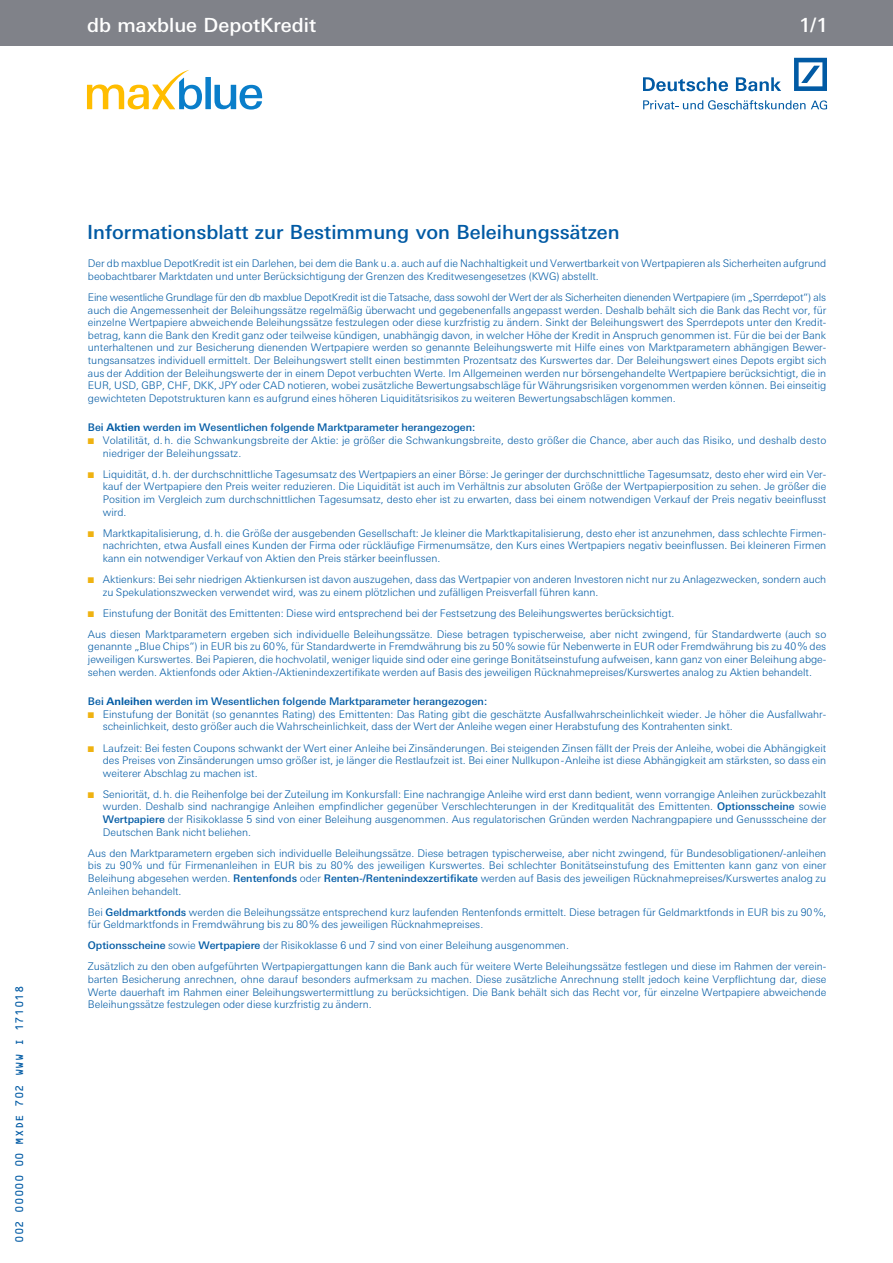
<style>
.page{position:relative;width:893px;height:1263px;background:#fff}
.page>*{position:absolute;margin:0;border:0;box-sizing:border-box;transform-origin:0 0}
.t1{font:500 19.5px "Deu Ba Univers";color:#015aa4}
.t2{font:500 19.5px "Deu Ba Univers";color:#fff}
.t3{font:300 10.5px/12.6px "Deu Ba Univers";color:#015aa4;text-align:justify}
.t4{font:500 10.5px "Deu Ba Univers";color:#015aa4}
.t5{font:10.5px "OCRB";color:#015aa4}
.s1{font-weight:700}
.s2{color:#efb211}
.s3{font-weight:500}
</style>
<div class="page">
<svg style="left:87px;top:70px;width:175px;height:40px"></svg>
<svg style="left:643px;top:77px;width:85px;height:14px"></svg>
<svg style="left:736px;top:77px;width:45px;height:14px"></svg>
<svg style="left:794px;top:58px;width:33px;height:33px"></svg>
<svg style="left:643px;top:100px;width:162px;height:9px"></svg>
<svg style="left:811px;top:100px;width:16px;height:9px"></svg>
<div style="left:0;top:0;width:893px;height:45px;background:#808289"></div>
<h1 class="t2" style="left:87px;top:14px;width:230px">db maxblue DepotKredit</h1>
<h1 class="t2" style="left:787px;top:14px;width:42px">1/68</h1>
<h1 class="t2" style="left:799px;top:14px;width:30px">1/1</h1>
<p class="t5" style="left:14px;top:1243px;width:259px;rotate:-90deg">002 00000 00 MXDE 702 WWW I 171018</p>
<h1 class="t1" style="left:87px;top:221px;width:534px">Informationsblatt zur Bestimmung von Beleihungssätzen</h1>
<p class="t3" style="left:88px;top:257px;width:740px">Der db maxblue DepotKredit ist ein Darlehen, bei dem die Bank u.a. auch auf die Nachhaltigkeit und Verwertbarkeit von Wertpapieren als Sicherheiten aufgrund beobachtbarer Marktdaten und unter Berücksichtigung der Grenzen des Kreditwesengesetzes (KWG) abstellt.</p>
<p class="t3" style="left:88px;top:291px;width:740px">Eine wesentliche Grundlage für den db maxblue DepotKredit ist die Tatsache, dass sowohl der Wert der als Sicherheiten dienenden Wertpapiere (im „Sperrdepot“) als auch die Angemessenheit der Beleihungssätze regelmäßig überwacht und gegebenenfalls angepasst werden. Deshalb behält sich die Bank das Recht vor, für einzelne Wertpapiere abweichende Beleihungssätze festzulegen oder diese kurzfristig zu ändern. Sinkt der Beleihungswert des Sperrdepots unter den Kredit&shy;betrag, kann die Bank den Kredit ganz oder teilweise kündigen, unabhängig davon, in welcher Höhe der Kredit in Anspruch genommen ist. Für die bei der Bank unterhaltenen und zur Besicherung dienenden Wertpapiere werden so genannte Beleihungswerte mit Hilfe eines von Marktparametern abhängigen Bewer&shy;tungsansatzes individuell ermittelt. Der Beleihungswert stellt einen bestimmten Prozentsatz des Kurswertes dar. Der Beleihungswert eines Depots ergibt sich aus der Addition der Beleihungswerte der in einem Depot verbuchten Werte. Im Allgemeinen werden nur börsengehandelte Wertpapiere berücksichtigt, die in EUR, USD, GBP, CHF, DKK, JPY oder CAD notieren, wobei zusätzliche Bewertungsabschläge für Währungsrisiken vorgenommen werden können. Bei einseitig gewichteten Depotstrukturen kann es aufgrund eines höheren Liquiditätsrisikos zu weiteren Bewertungsabschlägen kommen.</p>
<p class="t4" style="left:88px;top:422px;width:389px">Bei <span class="s1">Aktien</span> werden im Wesentlichen folgende Marktparameter herangezogen:</p>
<p class="t3" style="left:103px;top:434px;width:725px;text-indent:-15px"><span class="s2">■</span> Volatilität, d. h. die Schwankungsbreite der Aktie: je größer die Schwankungsbreite, desto größer die Chance, aber auch das Risiko, und deshalb desto niedriger der Beleihungssatz.</p>
<p class="t3" style="left:103px;top:468px;width:725px;text-indent:-15px"><span class="s2">■</span> Liquidität, d.h. der durchschnittliche Tagesumsatz des Wertpapiers an einer Börse: Je geringer der durchschnittliche Tagesumsatz, desto eher wird ein Ver&shy;kauf der Wertpapiere den Preis weiter reduzieren. Die Liquidität ist auch im Verhältnis zur absoluten Größe der Wertpapierposition zu sehen. Je größer die Position im Vergleich zum durchschnittlichen Tagesumsatz, desto eher ist zu erwarten, dass bei einem notwendigen Verkauf der Preis negativ beeinflusst wird.</p>
<p class="t3" style="left:103px;top:526px;width:725px;text-indent:-15px"><span class="s2">■</span> Marktkapitalisierung, d.h. die Größe der ausgebenden Gesellschaft: Je kleiner die Marktkapitalisierung, desto eher ist anzunehmen, dass schlechte Firmen&shy;nachrichten, etwa Ausfall eines Kunden der Firma oder rückläufige Firmenumsätze, den Kurs eines Wertpapiers negativ beeinflussen. Bei kleineren Firmen kann ein notwendiger Verkauf von Aktien den Preis stärker beeinflussen.</p>
<p class="t3" style="left:103px;top:573px;width:725px;text-indent:-15px"><span class="s2">■</span> Aktienkurs: Bei sehr niedrigen Aktienkursen ist davon auszugehen, dass das Wertpapier von anderen Investoren nicht nur zu Anlagezwecken, sondern auch zu Spekulationszwecken verwendet wird, was zu einem plötzlichen und zufälligen Preisverfall führen kann.</p>
<p class="t3" style="left:88px;top:602px;width:740px;line-height:21.1px"><span class="s2">■</span> Einstufung der Bonität des Emittenten: Diese wird entsprechend bei der Festsetzung des Beleihungswertes berücksichtigt.<br>Aus diesen Marktparametern ergeben sich individuelle Beleihungssätze. Diese betragen typischerweise, aber nicht zwingend, für Standardwerte (auch so</p>
<p class="t3" style="left:88px;top:640px;width:740px">genannte „Blue Chips“) in EUR bis zu 60%, für Standardwerte in Fremdwährung bis zu 50% sowie für Nebenwerte in EUR oder Fremdwährung bis zu 40% des jeweiligen Kurswertes. Bei Papieren, die hochvolatil, weniger liquide sind oder eine geringe Bonitätseinstufung aufweisen, kann ganz von einer Beleihung abge&shy;sehen werden. Aktienfonds oder Aktien-/Aktienindexzertifikate werden auf Basis des jeweiligen Rücknahmepreises/Kurswertes analog zu Aktien behandelt.</p>
<p class="t4" style="left:88px;top:695px;width:401px">Bei <span class="s1">Anleihen</span> werden im Wesentlichen folgende Marktparameter herangezogen:</p>
<p class="t3" style="left:103px;top:708px;width:725px;text-indent:-15px"><span class="s2">■</span> Einstufung der Bonität (so genanntes Rating) des Emittenten: Das Rating gibt die geschätzte Ausfallwahrscheinlichkeit wieder. Je höher die Ausfallwahr&shy;scheinlichkeit, desto größer auch die Wahrscheinlichkeit, dass der Wert der Anleihe wegen einer Herabstufung des Kontrahenten sinkt.</p>
<p class="t3" style="left:103px;top:741px;width:725px;text-indent:-15px"><span class="s2">■</span> Laufzeit: Bei festen Coupons schwankt der Wert einer Anleihe bei Zinsänderungen. Bei steigenden Zinsen fällt der Preis der Anleihe, wobei die Abhängigkeit des Preises von Zinsänderungen umso größer ist, je länger die Restlaufzeit ist. Bei einer Nullkupon-Anleihe ist diese Abhängigkeit am stärksten, so dass ein weiterer Abschlag zu machen ist.</p>
<p class="t3" style="left:103px;top:788px;width:725px;text-indent:-15px"><span class="s2">■</span> Seniorität, d.h. die Reihenfolge bei der Zuteilung im Konkursfall: Eine nachrangige Anleihe wird erst dann bedient, wenn vorrangige Anleihen zurückbezahlt wurden. Deshalb sind nachrangige Anleihen empfindlicher gegenüber Verschlechterungen in der Kreditqualität des Emittenten. <span class="s3">Optionsscheine</span> sowie <span class="s3">Wertpapiere</span> der Risikoklasse 5 sind von einer Beleihung ausgenommen. Aus regulatorischen Gründen werden Nachrangpapiere und Genussscheine der Deutschen Bank nicht beliehen.</p>
<p class="t3" style="left:88px;top:846px;width:740px">Aus den Marktparametern ergeben sich individuelle Beleihungssätze. Diese betragen typischerweise, aber nicht zwingend, für Bundesobligationen/-anleihen bis zu 90% und für Firmenanleihen in EUR bis zu 80% des jeweiligen Kurswertes. Bei schlechter Bonitätseinstufung des Emittenten kann ganz von einer Beleihung abgesehen werden. <span class="s3">Rentenfonds</span> oder <span class="s3">Renten-/Rentenindexzertifikate</span> werden auf Basis des jeweiligen Rücknahmepreises/Kurswertes analog zu Anleihen behandelt.</p>
<p class="t3" style="left:88px;top:905px;width:740px">Bei <span class="s3">Geldmarktfonds</span> werden die Beleihungssätze entsprechend kurz laufenden Rentenfonds ermittelt. Diese betragen für Geldmarktfonds in EUR bis zu 90%, für Geldmarktfonds in Fremdwährung bis zu 80% des jeweiligen Rücknahmepreises.</p>
<p class="t3" style="left:88px;top:935px;width:740px;line-height:21.1px"><span class="s3">Optionsscheine</span> sowie <span class="s3">Wertpapiere</span> der Risikoklasse 6 und 7 sind von einer Beleihung ausgenommen.<br>Zusätzlich zu den oben aufgeführten Wertpapiergattungen kann die Bank auch für weitere Werte Beleihungssätze festlegen und diese im Rahmen der verein-</p>
<p class="t3" style="left:88px;top:973px;width:740px">barten Besicherung anrechnen, ohne darauf besonders aufmerksam zu machen. Diese zusätzliche Anrechnung stellt jedoch keine Verpflichtung dar, diese Werte dauerhaft im Rahmen einer Beleihungswertermittlung zu berücksichtigen. Die Bank behält sich das Recht vor, für einzelne Wertpapiere abweichende Beleihungssätze festzulegen oder diese kurzfristig zu ändern.</p>
</div>
